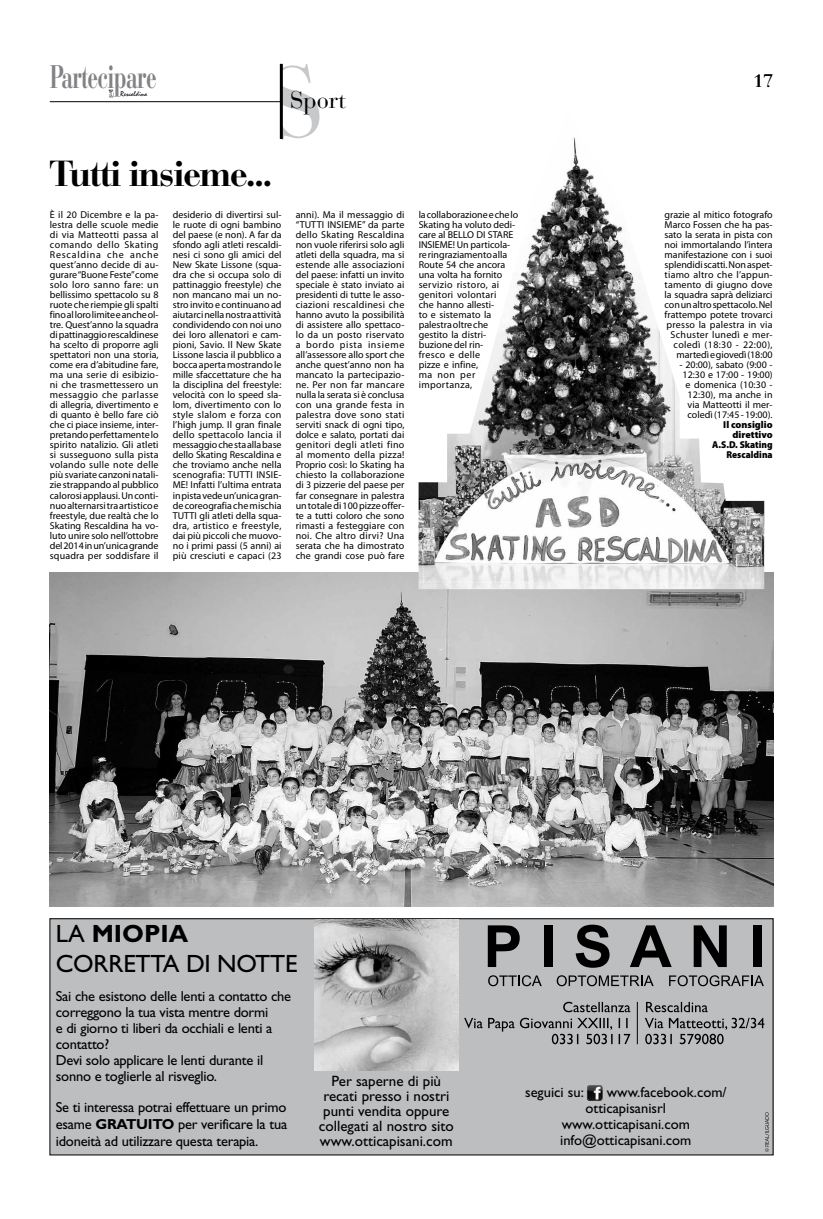
<style>
.page{position:relative;width:823px;height:1219px;background:#fff}
.page>*{position:absolute;margin:0;border:0;box-sizing:border-box;transform-origin:0 0}
.t1{font:700 36px "Bauer Bodoni Std";letter-spacing:-.05em;color:#000}
.t2{font:700 32.5px "Bauer Bodoni Std";letter-spacing:-.03em;color:#808285;scale:.65 1}
.t3{font:25px/30px "Gill Sans Std";letter-spacing:-.01em;color:#000}
.t4{font:24px "Bauer Bodoni Std";color:#000}
.t5{font:18px "Bauer Bodoni Std";color:#000}
.t6{font:15px/15px "Gill Sans Std";color:#000;text-align:center}
.t7{font:14.5px/16px "Gill Sans Std";letter-spacing:-.015em;color:#000}
.t8{font:10px/10px "Myriad Pro";color:#000;text-align:justify}
.t9{font:900 10px/10px "Myriad Pro";color:#000;text-align:right}
.t10{font:6.9px "Mistral Std";color:#000}
.s1{font-weight:700}
</style>
<div class="page">
<svg style="left:109px;top:89px;width:5px;height:8px"></svg>
<hr style="left:50px;top:101px;width:231px;height:1px;background:#000">
<img style="left:50px;top:573px;width:722px;height:333px">
<img style="left:418px;top:137px;width:345px;height:452px">
<div style="left:50px;top:919px;width:722px;height:236px;background:#bcbec0"></div>
<div style="left:50px;top:918px;width:722px;height:237px;border:1px solid #000"></div>
<svg style="left:488px;top:975px;width:53px;height:11px"></svg>
<svg style="left:556px;top:975px;width:97px;height:11px"></svg>
<svg style="left:669px;top:975px;width:94px;height:11px"></svg>
<svg style="left:487px;top:925px;width:32px;height:42px"></svg>
<div style="left:543px;top:925px;width:9px;height:42px;background:#000"></div>
<svg style="left:575px;top:925px;width:34px;height:43px"></svg>
<svg style="left:630px;top:925px;width:41px;height:42px"></svg>
<svg style="left:693px;top:925px;width:33px;height:42px"></svg>
<div style="left:752px;top:925px;width:8px;height:42px;background:#000"></div>
<svg style="left:645px;top:1018px;width:119px;height:26px"></svg>
<svg style="left:646px;top:1002px;width:61px;height:10px"></svg>
<svg style="left:464px;top:1018px;width:166px;height:26px"></svg>
<svg style="left:563px;top:1002px;width:67px;height:10px"></svg>
<img style="left:586px;top:1085px;width:16px;height:16px">
<img style="left:314px;top:919px;width:144px;height:151px">
<hr style="left:636px;top:1002px;width:1px;height:42px;background:#000">
<svg style="left:765px;top:1112px;width:3px;height:40px"></svg>
<svg style="left:268px;top:63px;width:15px;height:76px"></svg>
<h2 class="t2" style="left:50px;top:57px;width:165px">Partecipare</h2>
<p class="t10" style="left:120px;top:90px;width:28px">Rescaldina</p>
<h1 class="t1" style="left:50px;top:152px;width:224px">Tutti insieme...</h1>
<h3 class="t4" style="left:290px;top:86px;width:58px">Sport</h3>
<h3 class="t5" style="left:752px;top:70px;width:22px">17</h3>
<p class="t8" style="left:50px;top:210px;width:110px">È il 20 Dicembre e la pa&shy;lestra delle scuole medie di via Matteotti passa al comando dello Skating Rescaldina che anche quest’anno decide di au&shy;gurare “Buone Feste” come solo loro sanno fare: un bellissimo spettacolo su 8 ruote che riempie gli spalti fino al loro limite e anche ol&shy;tre. Quest’anno la squadra di pattinaggio rescaldinese ha scelto di proporre agli spettatori non una storia, come era d’abitudine fare, ma una serie di esibizio&shy;ni che trasmettessero un messaggio che parlasse di allegria, divertimento e di quanto è bello fare ciò che ci piace insieme, inter&shy;pretando perfettamente lo spirito natalizio. Gli atleti si susseguono sulla pista volando sulle note delle più svariate canzoni natali&shy;zie strappando al pubblico calorosi applausi. Un conti&shy;nuo alternarsi tra artistico e freestyle, due realtà che lo Skating Rescaldina ha vo&shy;luto unire solo nell’ottobre del 2014 in un’unica grande squadra per soddisfare il</p>
<p class="t8" style="left:173px;top:210px;width:110px">desiderio di divertirsi sul&shy;le ruote di ogni bambino del paese (e non). A far da sfondo agli atleti rescaldi&shy;nesi ci sono gli amici del New Skate Lissone (squa&shy;dra che si occupa solo di pattinaggio freestyle) che non mancano mai un no&shy;stro invito e continuano ad aiutarci nella nostra attività condividendo con noi uno dei loro allenatori e cam&shy;pioni, Savio. Il New Skate Lissone lascia il pubblico a bocca aperta mostrando le mille sfaccettature che ha la disciplina del freestyle: velocità con lo speed sla&shy;lom, divertimento con lo style slalom e forza con l’high jump. Il gran finale dello spettacolo lancia il messaggio che sta alla base dello Skating Rescaldina e che troviamo anche nella scenografia: TUTTI INS IE-ME! Infatti l’ultima entrata in pista vede un’unica gran&shy;de coreografia che mischia TUTTI gli atleti della squa&shy;dra, artistico e freestyle, dai più piccoli che muovo&shy;no i primi passi (5 anni) ai più cresciuti e capaci (23</p>
<p class="t8" style="left:295px;top:210px;width:110px">anni). Ma il messaggio di “TUTTI INS IEME” da parte dello Skating Rescaldina non vuole riferirsi solo agli atleti della squadra, ma si estende alle associazioni del paese: infatti un invito speciale è stato inviato ai presidenti di tutte le asso&shy;ciazioni rescaldinesi che hanno avuto la possibilità di assistere allo spettaco&shy;lo da un posto riservato a bordo pista insieme all’assessore allo sport che anche quest’anno non ha mancato la partecipazio&shy;ne. Per non far mancare nulla la serata si è conclusa con una grande festa in palestra dove sono stati serviti snack di ogni tipo, dolce e salato, portati dai genitori degli atleti fino al momento della pizza!<br>Proprio così: lo Skating ha chiesto la collaborazione di 3 pizzerie del paese per far consegnare in palestra un totale di 100 pizze offer&shy;te a tutti coloro che sono rimasti a festeggiare con noi. Che altro dirvi? Una serata che ha dimostrato che grandi cose può fare</p>
<p class="t8" style="left:418px;top:210px;width:101px;text-align:left">la collaborazione e che lo<br>Skating ha voluto dedi&shy;care al BELLO DI STARE<br>INSIEME! Un particola&shy;re ringraziamento alla<br>Route 54 che ancora una volta ha fornito servizio ristoro, ai genitori volontari<br>che hanno allesti-<br>to e sistemato la palestra oltre che gestito la distri&shy;buzione del rin-<br>fresco e delle<br>pizze e infine,<br>ma non per importanza,</p>
<p class="t8" style="left:664px;top:210px;width:110px;text-align:right">grazie al mitico fotografo<br>Marco Fossen che ha pas&shy;sato la serata in pista con noi immortalando l’intera manifestazione con i suoi splendidi scatti. Non aspet&shy;tiamo altro che l’appun&shy;tamento di giugno dove la squadra saprà deliziarci con un altro spettacolo. Nel frattempo potete trovarci presso la palestra in via<br>Schuster lunedì e mer&shy;coledì (18:30 - 22:00), martedì e giovedì (18:00</p>
<p class="t8" style="left:679px;top:360px;width:95px;text-align:right">- 20:00), sabato (9:00 -<br>12:30 e 17:00 - 19:00) e domenica (10:30 -<br>12:30), ma anche in via Matteotti il mer&shy;coledì (17:45 - 19:00).</p>
<p class="t9" style="left:711px;top:420px;width:62px">Il consiglio direttivo<br>A.S.D. Skating<br>Rescaldina</p>
<h3 class="t3" style="left:56px;top:918px;width:243px">LA <span class="s1">MIOPIA<br></span>CORRETTA DI NOTTE</h3>
<h3 class="t7" style="left:56px;top:988px;width:237px">Sai che esistono delle lenti a contatto che correggono la tua vista mentre dormi<br>e di giorno ti liberi da occhiali e lenti a contatto?<br>Devi solo applicare le lenti durante il sonno e toglierle al risveglio.</h3>
<h3 class="t7" style="left:56px;top:1098px;width:233px;line-height:17px;text-align:justify">Se ti interessa potrai effettuare un primo esame <span class="s1">GRATUI TO</span> per verificare la tua idoneità ad utilizzare questa terapia.</h3>
<h3 class="t6" style="left:319px;top:1073px;width:136px">Per saperne di più recati presso i nostri punti vendita oppure collegati al nostro sito www.otticapisani.com</h3>
<h3 class="t7" style="left:524px;top:1084px;width:60px">seguici su:</h3>
<h3 class="t7" style="left:606px;top:1084px;width:121px">www.facebook.com/</h3>
<h3 class="t7" style="left:585px;top:1100px;width:82px">otticapisanisrl</h3>
<h3 class="t7" style="left:561px;top:1116px;width:130px">www.otticapisani.com</h3>
<h3 class="t7" style="left:560px;top:1132px;width:133px">info@otticapisani.com</h3>
</div>
